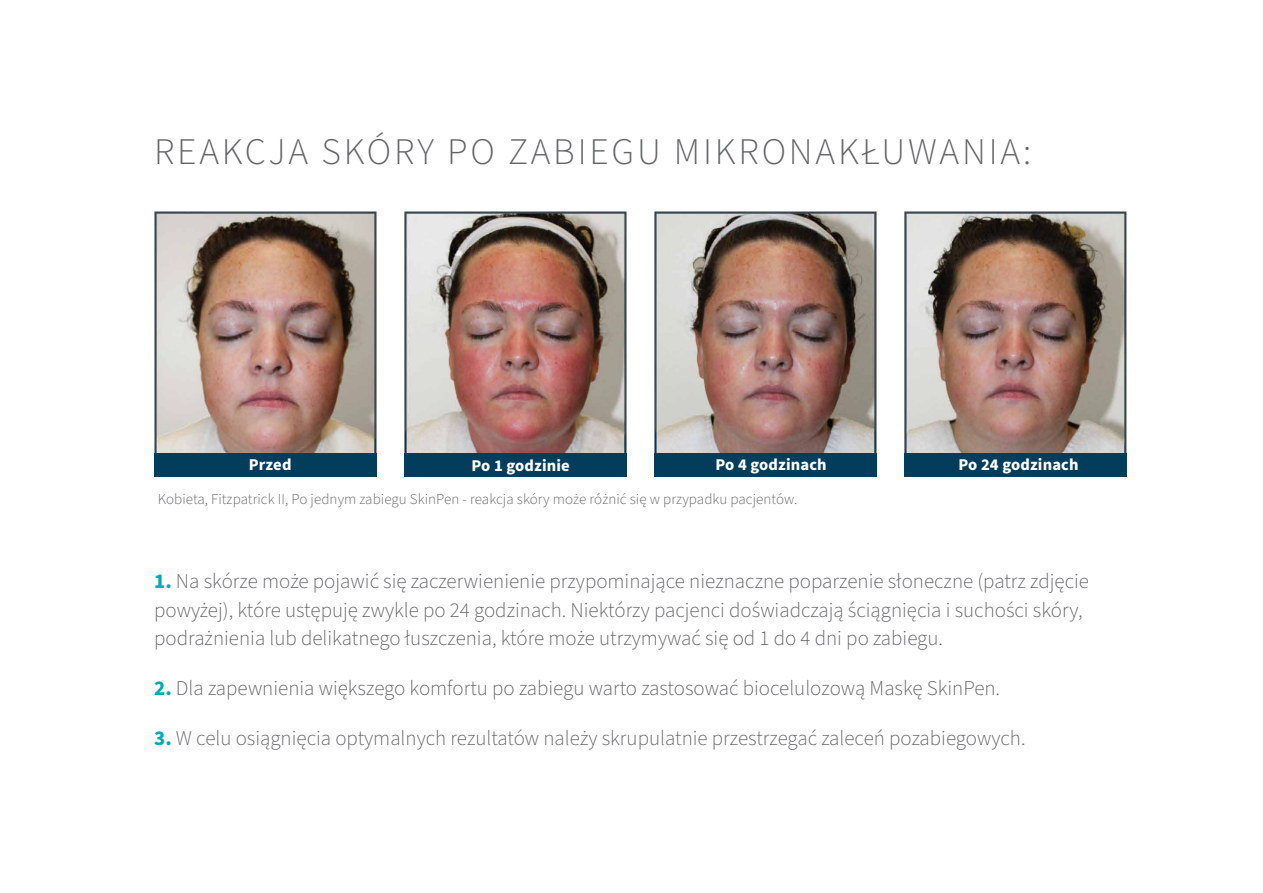
<style>
.page{position:relative;width:1263px;height:893px;background:#fff}
.page>*{position:absolute;margin:0;border:0;box-sizing:border-box;transform-origin:0 0}
.t1{font:300 37.5px "Source Sans Pro";letter-spacing:.075em;color:#636569}
.t2{font:300 21px/28.5px "Source Sans Pro";color:#636569}
.t3{font:700 16.5px "Source Sans Pro";letter-spacing:.01em;color:#fff}
.t4{font:300 15px "Source Sans Pro";letter-spacing:.005em;color:#636569}
.s1{font-weight:700;color:#00a9b7}
</style>
<div class="page">
<img style="left:154px;top:211px;width:973px;height:249px">
<div style="left:155px;top:453px;width:222px;height:24px;background:#033d5c"></div>
<div style="left:405px;top:453px;width:222px;height:24px;background:#033d5c"></div>
<div style="left:654px;top:453px;width:222px;height:24px;background:#033d5c"></div>
<div style="left:904px;top:453px;width:222px;height:24px;background:#033d5c"></div>
<h1 class="t1" style="left:154px;top:126px;width:878px">REAKCJA SKÓRY PO ZABIEGU MIKRONAKŁUWANIA:</h1>
<p class="t3" style="left:249px;top:453px;width:44px">Przed</p>
<p class="t3" style="left:471px;top:454px;width:100px">Po 1 godzinie</p>
<p class="t3" style="left:715px;top:453px;width:113px">Po 4 godzinach</p>
<p class="t3" style="left:958px;top:453px;width:122px">Po 24 godzinach</p>
<p class="t4" style="left:158px;top:489px;width:641px">Kobieta, Fitzpatrick II, Po jednym zabiegu SkinPen - reakcja skóry może różnić się w przypadku pacjentów.</p>
<p class="t2" style="left:154px;top:568px;width:936px"><span class="s1">1.</span> Na skórze może pojawić się zaczerwienienie przypominające nieznaczne poparzenie słoneczne (patrz zdjęcie powyżej), które ustępuję zwykle po 24 godzinach. Niektórzy pacjenci doświadczają ściągnięcia i suchości skóry, podrażnienia lub delikatnego łuszczenia, które może utrzymywać się od 1 do 4 dni po zabiegu.</p>
<p class="t2" style="left:154px;top:674px;width:847px"><span class="s1">2.</span> Dla zapewnienia większego komfortu po zabiegu warto zastosować biocelulozową Maskę SkinPen.</p>
<p class="t2" style="left:154px;top:724px;width:873px"><span class="s1">3.</span> W celu osiągnięcia optymalnych rezultatów należy skrupulatnie przestrzegać zaleceń pozabiegowych.</p>
</div>
